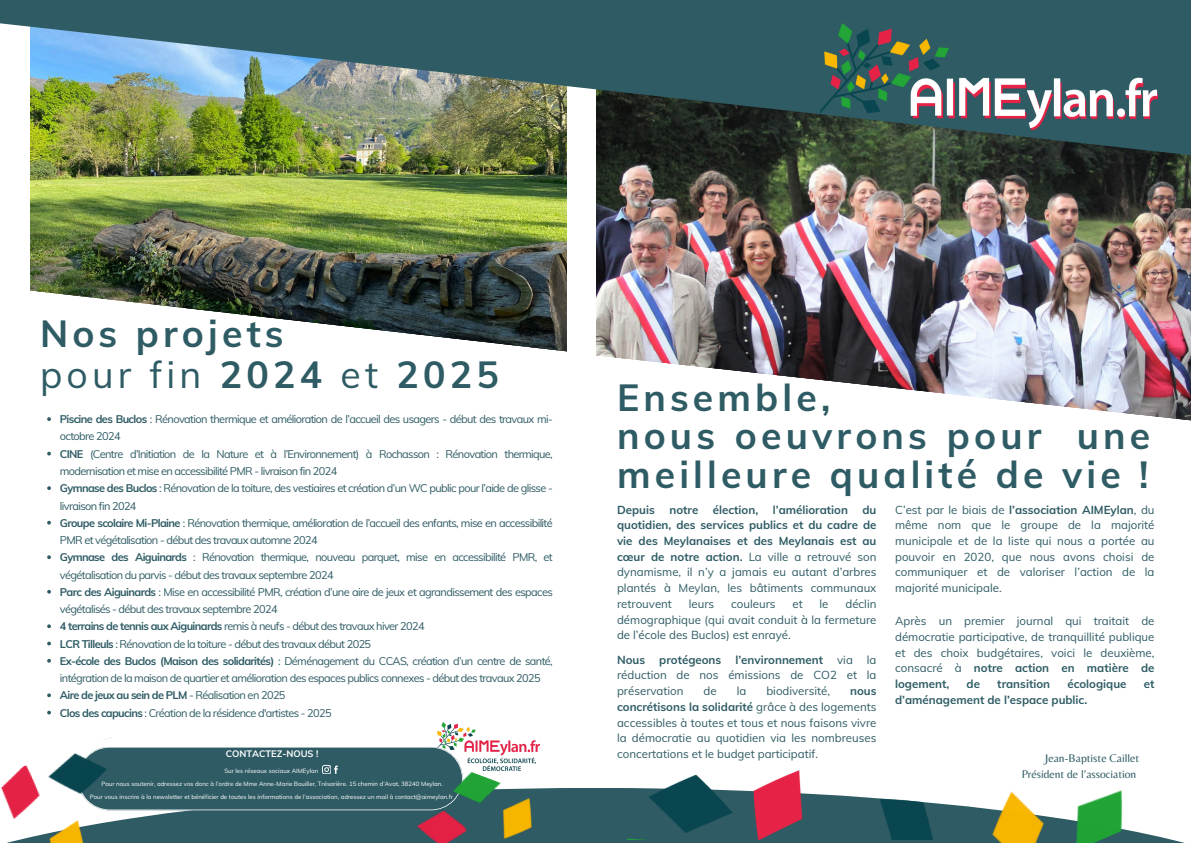
<style>
.page{position:relative;width:1191px;height:843px;background:#fff}
.page>*{position:absolute;margin:0;border:0;box-sizing:border-box;transform-origin:0 0}
.t1{font:37.3px/39px "RTL Bayan Bold";letter-spacing:.11em;color:#2e5b64}
.t2{font:37.3px "RTL Bayan Regular";letter-spacing:.11em;color:#2e5b64}
.t3{font:11.5px/15.7px "RTL Bayan Regular";color:#2e5b64;text-align:justify}
.t4{font:11.5px "RTL Bayan Bold";color:#2e5b64}
.t5{font:11.5px/15.8px "Belleza";color:#2e5b64;text-align:right}
.t6{font:11px/17.2px "RTL Bayan Regular";letter-spacing:-.055em;color:#2e5b64}
.t7{font:11px "RTL Bayan Bold";letter-spacing:-.055em;color:#2e5b64}
.t8{font:9.3px "RTL Bayan Bold";color:#fff}
.t9{font:6.1px "RTL Bayan Regular";color:#fff}
.s1{font-family:"RTL Bayan Bold"}
.s2{font-family:"RTL Bayan Regular"}
</style>
<div class="page">
<img style="left:30px;top:188px;width:536px;height:102px">
<svg style="left:30px;top:290px;width:537px;height:62px"></svg>
<img style="left:596px;top:188px;width:594px;height:167px">
<img style="left:0;top:0;width:1190px;height:188px">
<img style="left:820px;top:23px;width:337px;height:110px">
<svg style="left:10px;top:788px;width:1171px;height:54px;fill:#2e5b64"></svg>
<img style="left:605px;top:770px;width:338px;height:68px">
<img style="left:959px;top:788px;width:179px;height:54px">
<img style="left:596px;top:355px;width:594px;height:66px">
<img style="left:910px;top:78px;width:247px;height:50px">
<img style="left:437px;top:722px;width:102px;height:45px">
<div style="left:145px;top:746px;width:318px;height:64px;background:#2e5b64"></div>
<svg style="left:47px;top:417px;width:4px;height:4px"></svg>
<svg style="left:47px;top:451px;width:4px;height:4px"></svg>
<svg style="left:47px;top:486px;width:4px;height:4px"></svg>
<svg style="left:47px;top:520px;width:4px;height:4px"></svg>
<svg style="left:47px;top:555px;width:4px;height:4px"></svg>
<svg style="left:47px;top:589px;width:4px;height:4px"></svg>
<svg style="left:47px;top:624px;width:4px;height:4px"></svg>
<svg style="left:47px;top:641px;width:4px;height:4px"></svg>
<svg style="left:47px;top:659px;width:4px;height:3px"></svg>
<svg style="left:47px;top:693px;width:4px;height:4px"></svg>
<svg style="left:47px;top:710px;width:4px;height:4px"></svg>
<img style="left:402px;top:793px;width:38px;height:49px">
<img style="left:440px;top:767px;width:113px;height:75px">
<img style="left:1px;top:737px;width:144px;height:97px">
<img style="left:36px;top:809px;width:70px;height:33px">
<p class="t1" style="left:40px;top:313px;width:245px">Nos projets</p>
<p class="t2" style="left:40px;top:351px;width:460px">pour fin <span class="s1">2024</span> et <span class="s1">2025</span></p>
<h3 class="t6" style="left:60px;top:410px;width:494px"><span class="s1">Piscine des Buclos</span> : Rénovation thermique et amélioration de l’accueil des usagers - début des travaux mi&shy;octobre 2024</h3>
<h3 class="t6" style="left:60px;top:445px;width:494px"><span class="s1">CINE</span> (Centre d’Initiation de la Nature et à l’Environnement) à Rochasson : Rénovation thermique, modernisation et mise en accessibilité PMR - livraison fin 2024</h3>
<h3 class="t6" style="left:60px;top:479px;width:494px"><span class="s1">Gymnase des Buclos</span> : Rénovation de la toiture, des vestiaires et création d’un WC public pour l’aide de glisse - livraison fin 2024</h3>
<h3 class="t6" style="left:60px;top:514px;width:494px"><span class="s1">Groupe scolaire Mi-Plaine</span> : Rénovation thermique, amélioration de l’accueil des enfants, mise en accessibilité<br>PMR et végétalisation - début des travaux automne 2024</h3>
<p class="t6" style="left:60px;top:548px;width:494px"><span class="s1">Gymnase des Aiguinards</span> : Rénovation thermique, nouveau parquet, mise en accessibilité PMR, et végétalisation du parvis - début des travaux septembre 2024</p>
<p class="t6" style="left:60px;top:583px;width:494px"><span class="s1">Parc des Aiguinards</span> : Mise en accessibilité PMR, création d’une aire de jeux et agrandissement des espaces végétalisés - début des travaux septembre 2024</p>
<p class="t6" style="left:60px;top:617px;width:366px"><span class="s1">4 terrains de tennis aux Aiguinards</span> remis à neufs - début des travaux hiver 2024</p>
<h4 class="t6" style="left:60px;top:634px;width:313px"><span class="s1">LCR Tilleuls</span> : Rénovation de la toiture - début des travaux début 2025</h4>
<p class="t6" style="left:60px;top:652px;width:494px"><span class="s1">Ex-école des Buclos (Maison des solidarités)</span> : Déménagement du CCAS, création d’un centre de santé, intégration de la maison de quartier et amélioration des espaces publics connexes - début des travaux 2025</p>
<p class="t7" style="left:60px;top:688px;width:227px">Aire de jeux au sein de PLM <span class="s2">- Réalisation en 2025</span></p>
<p class="t6" style="left:60px;top:703px;width:273px"><span class="s1">Clos des capucins</span> : Création de la résidence d'artistes - 2025</p>
<h1 class="t8" style="left:226px;top:747px;width:94px">CONTACTEZ-NOUS !</h1>
<p class="t9" style="left:224px;top:766px;width:95px">Sur les réseaux sociaux AIMEylan</p>
<p class="t9" style="left:101px;top:779px;width:343px">Pour nous soutenir, adressez vos donc à l’ordre de Mme Anne-Marie Bouiller, Trésorière. 15 chemin d’Avat, 38240 Meylan.</p>
<p class="t9" style="left:90px;top:792px;width:364px">Pour vous inscrire à la newsletter et bénéficier de toutes les informations de l’association, adressez un mail à contact@aimeylan.fr</p>
<p class="t1" style="left:617px;top:377px;width:215px">Ensemble,</p>
<p class="t1" style="left:617px;top:415px;width:534px">nous oeuvrons pour une meilleure qualité de vie !</p>
<p class="t4" style="left:617px;top:502px;width:39px">Depuis</p>
<p class="t4" style="left:669px;top:502px;width:30px">notre</p>
<p class="t4" style="left:712px;top:502px;width:47px">élection,</p>
<p class="t4" style="left:772px;top:502px;width:77px">l’amélioration</p>
<p class="t3" style="left:617px;top:501px;width:261px;text-indent:245px"><span class="s1">du quotidien, des services publics et du cadre de vie des Meylanaises et des Meylanais est au cœur de notre action.</span> La ville a retrouvé son dynamisme, il n’y a jamais eu autant d’arbres plantés à Meylan, les bâtiments communaux retrouvent</p>
<p class="t3" style="left:617px;top:595px;width:261px;text-indent:228px">déclin démographique (qui avait conduit à la fermeture de l’école des Buclos) est enrayé.</p>
<p class="t3" style="left:617px;top:651px;width:261px"><span class="s1">Nous protégeons l’environnement</span> via la réduction de nos émissions de CO2 et la préservation</p>
<p class="t3" style="left:688px;top:595px;width:27px">leurs</p>
<p class="t3" style="left:731px;top:595px;width:46px">couleurs</p>
<p class="t3" style="left:792px;top:595px;width:12px">et</p>
<p class="t3" style="left:819px;top:595px;width:10px">le</p>
<p class="t3" style="left:703px;top:682px;width:15px">de</p>
<p class="t3" style="left:736px;top:682px;width:11px">la</p>
<p class="t3" style="left:766px;top:682px;width:65px">biodiversité,</p>
<p class="t3" style="left:617px;top:682px;width:261px;text-indent:233px"><span class="s1">nous concrétisons la solidarité</span> grâce à des logements accessibles à toutes et tous et nous faisons vivre la démocratie au quotidien via les nombreuses concertations et le budget participatif.</p>
<p class="t3" style="left:895px;top:501px;width:261px">C’est par le biais de <span class="s1">l’association AIMEylan</span>, du même nom que le groupe de la majorité municipale et de la liste qui nous a portée au pouvoir en 2020, que nous avons choisi de communiquer et de valoriser l’action de la majorité municipale.</p>
<p class="t3" style="left:895px;top:613px;width:261px">Après un premier journal qui traitait de démocratie participative, de tranquillité publique et des choix budgétaires, voici le deuxième, consacré à <span class="s1">notre action en matière de logement,</span></p>
<p class="t4" style="left:966px;top:676px;width:15px">de</p>
<p class="t4" style="left:997px;top:676px;width:54px">transition</p>
<p class="t4" style="left:1067px;top:676px;width:61px">écologique</p>
<p class="t4" style="left:1143px;top:676px;width:12px">et</p>
<p class="t4" style="left:895px;top:692px;width:194px">d’aménagement de l’espace public.</p>
<p class="t5" style="left:1021px;top:749px;width:119px">Jean-Baptiste Caillet<br>Président de l’association</p>
</div>
